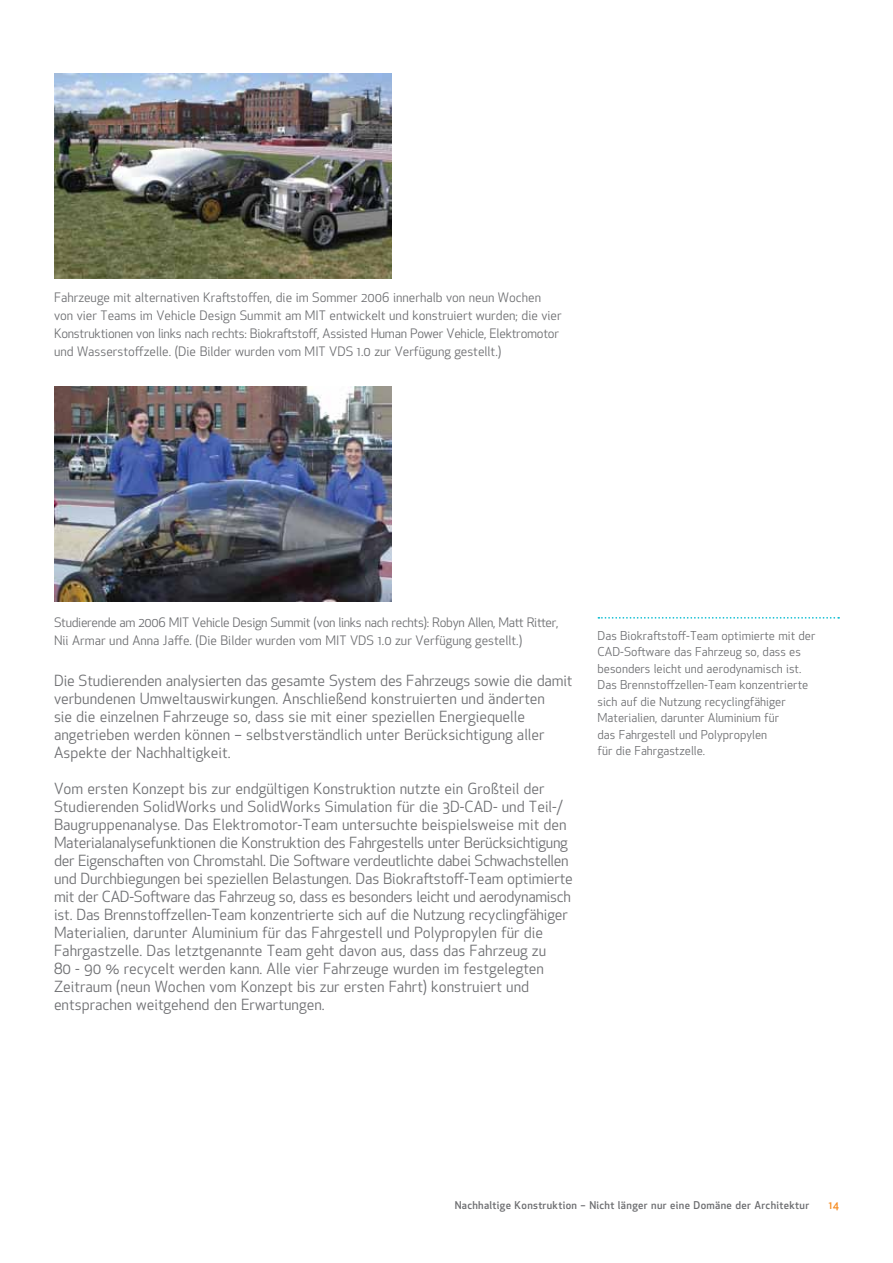
<style>
.page{position:relative;width:893px;height:1263px;background:#fff}
.page>*{position:absolute;margin:0;border:0;box-sizing:border-box;transform-origin:0 0}
.t1{font:15px/18px "SW Apex New";color:#6d6e71}
.t2{font:12.75px/18px "SW Apex New";color:#6d6e71}
.t3{font:12.75px/18px "SW Apex New";letter-spacing:-.025em;color:#6d6e71}
.t4{font:12px/16.5px "SW Apex New";color:#6d6e71}
.t5{font:500 10.5px "SW Apex New";letter-spacing:.03em;color:#6d6e71}
.t6{font:500 10.5px "SW Apex New";color:#f68b1f}
</style>
<div class="page">
<img style="left:54px;top:74px;width:338px;height:204px">
<img style="left:54px;top:386px;width:338px;height:216px">
<svg style="left:598px;top:617px;width:241px;height:2px"></svg>
<p class="t2" style="left:54px;top:289px;width:509px">Fahrzeuge mit alternativen Kraftstoffen, die im Sommer 2006 innerhalb von neun Wochen von vier Teams im Vehicle Design Summit am MIT entwickelt und konstruiert wurden; die vier Konstruktionen von links nach rechts: Biokraftstoff, Assisted Human Power Vehicle, Elektromotor und Wasserstoffzelle. (Die Bilder wurden vom MIT VDS 1.0 zur Verfügung gestellt.)</p>
<p class="t3" style="left:54px;top:613px;width:506px">Studierende am 2006 MIT Vehicle Design Summit (von links nach rechts): Robyn Allen, Matt Ritter,<br>Nii Armar und Anna Jaffe. (Die Bilder wurden vom MIT VDS 1.0 zur Verfügung gestellt.)</p>
<p class="t1" style="left:54px;top:671px;width:520px">Die Studierenden analysierten das gesamte System des Fahrzeugs sowie die damit verbundenen Umweltauswirkungen. Anschließend konstruierten und änderten<br>sie die einzelnen Fahrzeuge so, dass sie mit einer speziellen Energiequelle angetrieben werden können – selbstverständlich unter Berücksichtigung aller Aspekte der Nachhaltigkeit.</p>
<p class="t1" style="left:54px;top:779px;width:520px">Vom ersten Konzept bis zur endgültigen Konstruktion nutzte ein Großteil der Studierenden SolidWorks und SolidWorks Simulation für die 3D-CAD- und Teil-/ Baugruppenanalyse. Das Elektromotor-Team untersuchte beispielsweise mit den Materialanalysefunktionen die Konstruktion des Fahrgestells unter Berücksichtigung der Eigenschaften von Chromstahl. Die Software verdeutlichte dabei Schwachstellen und Durchbiegungen bei speziellen Belastungen. Das Biokraftstoff-Team optimierte mit der CAD-Software das Fahrzeug so, dass es besonders leicht und aerodynamisch ist. Das Brennstoffzellen-Team konzentrierte sich auf die Nutzung recyclingfähiger Materialien, darunter Aluminium für das Fahrgestell und Polypropylen für die Fahrgastzelle. Das letztgenannte Team geht davon aus, dass das Fahrzeug zu<br>80 - 90 % recycelt werden kann. Alle vier Fahrzeuge wurden im festgelegten Zeitraum (neun Wochen vom Konzept bis zur ersten Fahrt) konstruiert und entsprachen weitgehend den Erwartungen.</p>
<p class="t4" style="left:598px;top:627px;width:219px">Das Biokraftstoff-Team optimierte mit der CAD-Software das Fahrzeug so, dass es besonders leicht und aerodynamisch ist.<br>Das Brennstoffzellen-Team konzentrierte sich auf die Nutzung recyclingfähiger Materialien, darunter Aluminium für<br>das Fahrgestell und Polypropylen<br>für die Fahrgastzelle.</p>
<p class="t5" style="left:455px;top:1198px;width:356px">Nachhaltige Konstruktion – Nicht länger nur eine Domäne der Architektur</p>
<p class="t6" style="left:829px;top:1198px;width:12px">14</p>
</div>
